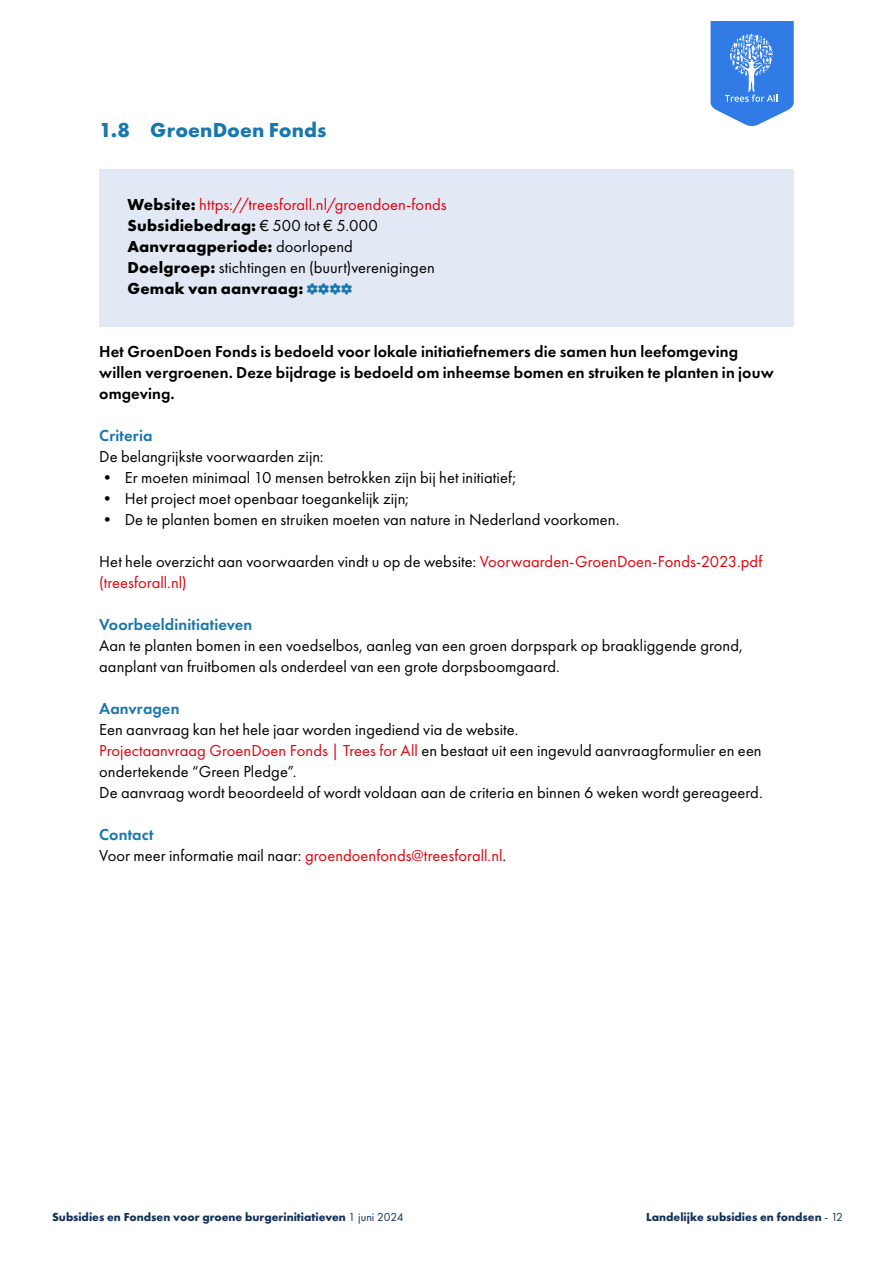
<style>
.page{position:relative;width:893px;height:1263px;background:#fff}
.page>*{position:absolute;margin:0;border:0;box-sizing:border-box;transform-origin:0 0}
.t1{font:700 21px "Futura PT";color:#1777ae}
.Platte_tekst_-_11_14_pt{font:16.5px/21px "Futura PT";letter-spacing:.005em;color:#000}
.Platte_tekst_-_11_14_pt-2{font:600 16.5px/21px "Futura PT";letter-spacing:.005em;color:#000}
.Platte_tekst_-_11_14_pt-3{font:16.5px/21px "Futura PT";letter-spacing:.005em;color:#e3000b}
.Kadertekst_blauw_-_11_14pt{font:700 16.5px "Futura PT";letter-spacing:.01em;color:#000}
.Kadertekst_blauw_-_11_14pt-2{font:16.5px "Futura PT";letter-spacing:.005em;color:#e3000b}
.Subkop_3_blauw_-_Demi_ZN{font:600 16.5px "Futura PT";letter-spacing:.005em;color:#1777ae}
.Kadertekst_blauw_-_11_14pt-3{font:16.5px "Futura PT";letter-spacing:.005em;color:#000}
.t2{font:700 12px "Futura PT";color:#143058}
.s1{font-weight:700;color:#000}
.s2{font-weight:400}
.s3{font-weight:700}
.s4{color:#000}
.s5{color:#e3000b}
</style>
<div class="page">
<div style="left:99px;top:169px;width:695px;height:73px;background:#e3e9f4"></div>
<div style="left:99px;top:232px;width:695px;height:73px;background:#e3e9f4"></div>
<div style="left:99px;top:251px;width:695px;height:75px;background:#e3e9f4"></div>
<svg style="left:710px;top:21px;width:84px;height:105px;background:#5592ea"></svg>
<p class="t1" style="left:99px;top:116px;width:229px">1.8 GroenDoen Fonds</p>
<p class="Kadertekst_blauw_-_11_14pt-2" style="left:128px;top:195px;width:321px"><span class="s1">Website:</span> https://treesforall.nl/groendoen-fonds</p>
<p class="Kadertekst_blauw_-_11_14pt" style="left:128px;top:215px;width:252px">Subsidiebedrag: <span class="s2">€ 500 tot € 5.000</span></p>
<p class="Kadertekst_blauw_-_11_14pt" style="left:128px;top:236px;width:227px">Aanvraagperiode: <span class="s2">doorlopend</span></p>
<p class="Kadertekst_blauw_-_11_14pt-3" style="left:128px;top:258px;width:309px"><span class="s3">Doelgroep:</span> stichtingen en (buurt)verenigingen</p>
<p class="Kadertekst_blauw_-_11_14pt" style="left:128px;top:278px;width:177px">Gemak van aanvraag:</p>
<p class="Platte_tekst_-_11_14_pt-2" style="left:99px;top:341px;width:676px">Het GroenDoen Fonds is bedoeld voor lokale initiatiefnemers die samen hun leefomgeving willen vergroenen. Deze bijdrage is bedoeld om inheemse bomen en struiken te planten in jouw omgeving.</p>
<p class="Subkop_3_blauw_-_Demi_ZN" style="left:99px;top:425px;width:55px">Criteria</p>
<p class="Platte_tekst_-_11_14_pt" style="left:99px;top:446px;width:226px">De belangrijkste voorwaarden zijn:</p>
<p class="Platte_tekst_-_11_14_pt" style="left:99px;top:467px;width:418px">• Er moeten minimaal 10 mensen betrokken zijn bij het initiatief;</p>
<p class="Platte_tekst_-_11_14_pt" style="left:99px;top:488px;width:311px">• Het project moet openbaar toegankelijk zijn;</p>
<p class="Platte_tekst_-_11_14_pt" style="left:99px;top:509px;width:522px">• De te planten bomen en struiken moeten van nature in Nederland voorkomen.</p>
<p class="Platte_tekst_-_11_14_pt-3" style="left:99px;top:551px;width:665px"><span class="s4">Het hele overzicht aan voorwaarden vindt u op de website:</span> Voorwaarden-GroenDoen-Fonds-2023.pdf (treesforall.nl)</p>
<p class="Subkop_3_blauw_-_Demi_ZN" style="left:99px;top:614px;width:155px">Voorbeeldinitiatieven</p>
<p class="Platte_tekst_-_11_14_pt" style="left:99px;top:635px;width:645px">Aan te planten bomen in een voedselbos, aanleg van een groen dorpspark op braakliggende grond, aanplant van fruitbomen als onderdeel van een grote dorpsboomgaard.</p>
<p class="Subkop_3_blauw_-_Demi_ZN" style="left:99px;top:698px;width:82px">Aanvragen</p>
<p class="Platte_tekst_-_11_14_pt" style="left:99px;top:719px;width:665px">Een aanvraag kan het hele jaar worden ingediend via de website.<br><span class="s5">Projectaanvraag GroenDoen Fonds | Trees for All</span> en bestaat uit een ingevuld aanvraagformulier en een ondertekende “Green Pledge”.<br>De aanvraag wordt beoordeeld of wordt voldaan aan de criteria en binnen 6 weken wordt gereageerd.</p>
<p class="Subkop_3_blauw_-_Demi_ZN" style="left:99px;top:824px;width:56px">Contact</p>
<p class="Platte_tekst_-_11_14_pt-3" style="left:99px;top:845px;width:409px"><span class="s4">Voor meer informatie mail naar:</span> groendoenfonds@treesforall.nl<span class="s4">.</span></p>
<p class="t2" style="left:52px;top:1209px;width:353px">Subsidies en Fondsen voor groene burgerinitiatieven <span class="s2">1 juni 2024</span></p>
<p class="t2" style="left:646px;top:1209px;width:198px">Landelijke subsidies en fondsen <span class="s2">- 12</span></p>
</div>
